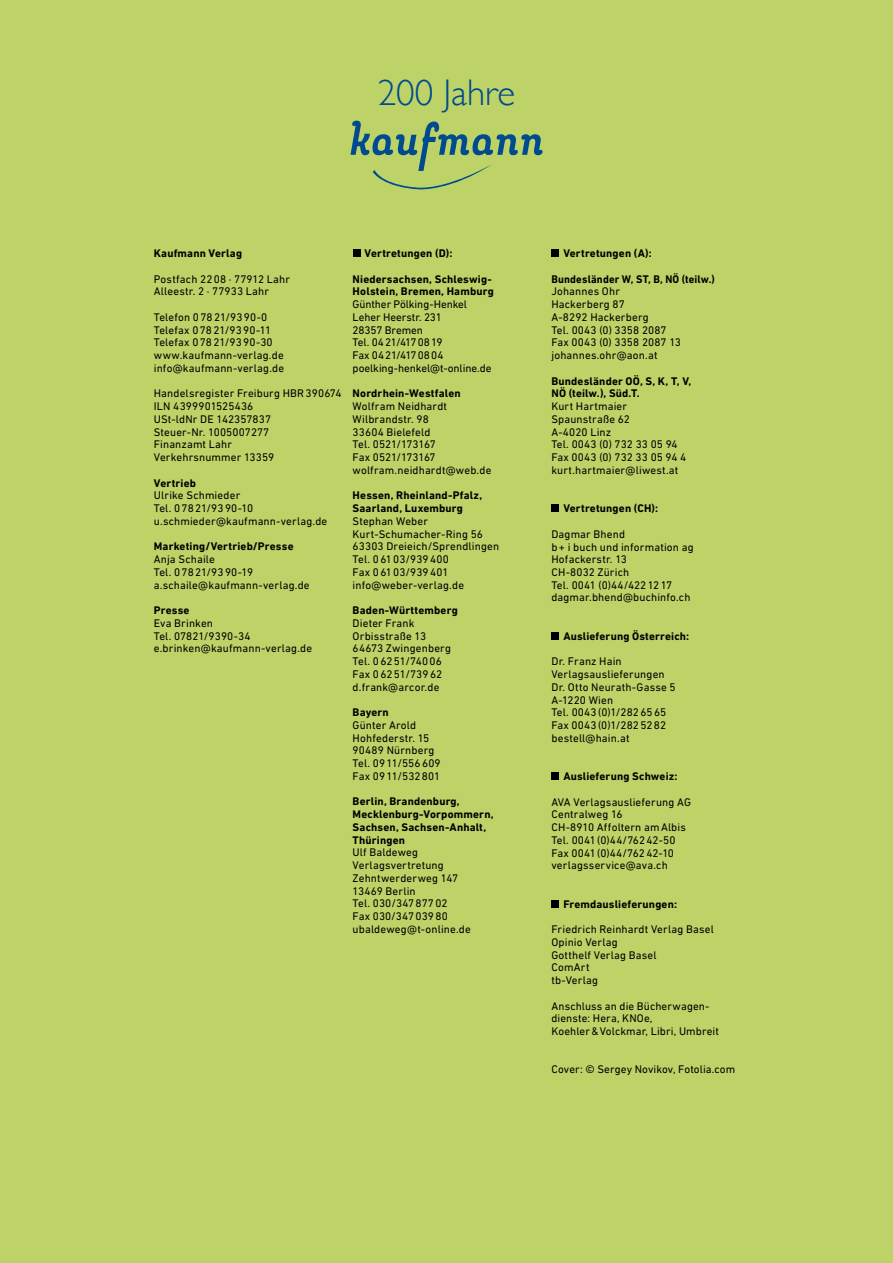
<style>
.page{position:relative;width:893px;height:1263px;background:#bdd368}
.page>*{position:absolute;margin:0;border:0;box-sizing:border-box;transform-origin:0 0}
.t1{font:300 37.05px "Gill Sans";color:#004a8f}
.t2{font:11.25px/12.8px "DIN Next LT Pro";letter-spacing:.01em;color:#000}
.t3{font:700 11.25px/12.8px "DIN Next LT Pro";letter-spacing:.015em;color:#000}
.t4{font:700 11.25px "DIN Next LT Pro";letter-spacing:.015em;color:#000;scale:.95 1}
</style>
<div class="page">
<svg style="left:350px;top:120px;width:192px;height:70px"></svg>
<div style="left:353px;top:249px;width:7px;height:8px;background:#000"></div>
<div style="left:551px;top:249px;width:8px;height:8px;background:#000"></div>
<div style="left:551px;top:504px;width:8px;height:8px;background:#000"></div>
<div style="left:551px;top:632px;width:8px;height:8px;background:#000"></div>
<div style="left:551px;top:772px;width:8px;height:8px;background:#000"></div>
<div style="left:551px;top:900px;width:8px;height:7px;background:#000"></div>
<h1 class="t1" style="left:378px;top:64px;width:139px">200 Jahre</h1>
<p class="t3" style="left:154px;top:247px;width:90px">Kaufmann Verlag</p>
<p class="t2" style="left:154px;top:272px;width:138px">Postfach 2208 · 77912 Lahr<br>Alleestr. 2 · 77933 Lahr</p>
<p class="t2" style="left:154px;top:311px;width:132px">Telefon 07821/9390-0<br>Telefax 07821/9390-11<br>Telefax 07821/9390-30 www.kaufmann-verlag.de info@kaufmann-verlag.de</p>
<p class="t2" style="left:154px;top:387px;width:189px">Handelsregister Freiburg HBR390674<br>ILN 4399901525436<br>USt-ldNr DE 142357837<br>Steuer-Nr. 1005007277<br>Finanzamt Lahr<br>Verkehrsnummer 13359</p>
<p class="t3" style="left:154px;top:476px;width:44px">Vertrieb</p>
<p class="t2" style="left:154px;top:489px;width:175px">Ulrike Schmieder<br>Tel. 07821/9390-10 u.schmieder@kaufmann-verlag.de</p>
<p class="t3" style="left:154px;top:540px;width:141px">Marketing/Vertrieb/Presse</p>
<p class="t2" style="left:154px;top:553px;width:157px">Anja Schaile<br>Tel. 07821/9390-19 a.schaile@kaufmann-verlag.de</p>
<p class="t3" style="left:154px;top:604px;width:37px">Presse</p>
<p class="t2" style="left:154px;top:617px;width:160px">Eva Brinken<br>Tel. 07821/9390-34 e.brinken@kaufmann-verlag.de</p>
<p class="t3" style="left:365px;top:247px;width:89px">Vertretungen (D):</p>
<p class="t3" style="left:353px;top:272px;width:143px">Niedersachsen, Schleswig-<br>Holstein, Bremen, Hamburg</p>
<p class="t2" style="left:353px;top:298px;width:140px">Günther Pölking-Henkel<br>Leher Heerstr. 231<br>28357 Bremen<br>Tel. 0421/4170819<br>Fax 0421/4170804 poelking-henkel@t-online.de</p>
<p class="t3" style="left:353px;top:387px;width:110px">Nordrhein-Westfalen</p>
<p class="t2" style="left:353px;top:400px;width:140px">Wolfram Neidhardt<br>Wilbrandstr. 98<br>33604 Bielefeld<br>Tel. 0521/173167<br>Fax 0521/173167 wolfram.neidhardt@web.de</p>
<p class="t3" style="left:353px;top:489px;width:131px">Hessen, Rheinland-Pfalz,<br>Saarland, Luxemburg</p>
<p class="t2" style="left:353px;top:515px;width:148px">Stephan Weber<br>Kurt-Schumacher-Ring 56<br>63303 Dreieich/Sprendlingen<br>Tel. 06103/939400<br>Fax 06103/939401 info@weber-verlag.de</p>
<p class="t3" style="left:353px;top:604px;width:107px">Baden-Württemberg</p>
<p class="t2" style="left:353px;top:617px;width:100px">Dieter Frank<br>Orbisstraße 13<br>64673 Zwingenberg<br>Tel. 06251/74006<br>Fax 06251/73962 d.frank@arcor.de</p>
<p class="t3" style="left:353px;top:706px;width:38px">Bayern</p>
<p class="t2" style="left:353px;top:719px;width:90px">Günter Arold<br>Hohfederstr. 15<br>90489 Nürnberg<br>Tel. 0911/556609<br>Fax 0911/532801</p>
<p class="t3" style="left:353px;top:795px;width:142px">Berlin, Brandenburg,<br>Mecklenburg-Vorpommern,<br>Sachsen, Sachsen-Anhalt,<br>Thüringen</p>
<p class="t2" style="left:353px;top:846px;width:120px">Ulf Baldeweg<br>Verlagsvertretung<br>Zehntwerderweg 147<br>13469 Berlin<br>Tel. 030/34787702<br>Fax 030/34703980 ubaldeweg@t-online.de</p>
<p class="t3" style="left:563px;top:247px;width:90px">Vertretungen (A):</p>
<p class="t4" style="left:551px;top:272px;width:174px">Bundesländer W, ST, B, NÖ (teilw.)</p>
<p class="t2" style="left:551px;top:285px;width:131px">Johannes Ohr<br>Hackerberg 87<br>A-8292 Hackerberg<br>Tel. 0043 (0) 3358 2087<br>Fax 0043 (0) 3358 2087 13 johannes.ohr@aon.at</p>
<p class="t3" style="left:551px;top:374px;width:141px">Bundesländer OÖ, S, K, T, V,<br>NÖ (teilw.), Süd.T.</p>
<p class="t2" style="left:551px;top:400px;width:136px">Kurt Hartmaier<br>Spaunstraße 62<br>A-4020 Linz<br>Tel. 0043 (0) 732 33 05 94<br>Fax 0043 (0) 732 33 05 94 4 kurt.hartmaier@liwest.at</p>
<p class="t3" style="left:563px;top:502px;width:96px">Vertretungen (CH):</p>
<p class="t2" style="left:551px;top:527px;width:144px">Dagmar Bhend<br>b+ i buch und information ag<br>Hofackerstr. 13<br>CH-8032 Zürich<br>Tel. 0041 (0)44/4221217 dagmar.bhend@buchinfo.ch</p>
<p class="t3" style="left:563px;top:629px;width:127px">Auslieferung Österreich:</p>
<p class="t2" style="left:551px;top:655px;width:126px">Dr. Franz Hain<br>Verlagsauslieferungen<br>Dr. Otto Neurath-Gasse 5<br>A-1220 Wien<br>Tel. 0043(0)1/2826565<br>Fax 0043(0)1/2825282 bestell@hain.at</p>
<p class="t3" style="left:563px;top:770px;width:116px">Auslieferung Schweiz:</p>
<p class="t2" style="left:551px;top:795px;width:141px">AVA Verlagsauslieferung AG<br>Centralweg 16<br>CH-8910 Affoltern amAlbis<br>Tel. 0041(0)44/76242-50<br>Fax 0041(0)44/76242-10 verlagsservice@ava.ch</p>
<p class="t3" style="left:563px;top:897px;width:115px">Fremdauslieferungen:</p>
<p class="t2" style="left:551px;top:923px;width:164px">Friedrich Reinhardt Verlag Basel<br>Opinio Verlag<br>Gotthelf Verlag Basel<br>ComArt<br>tb-Verlag</p>
<p class="t2" style="left:551px;top:999px;width:169px">Anschluss an die Bücherwagen&shy;dienste: Hera, KNOe,<br>Koehler&amp;Volckmar, Libri, Umbreit</p>
<p class="t2" style="left:551px;top:1063px;width:185px">Cover: © Sergey Novikov, Fotolia.com</p>
</div>
